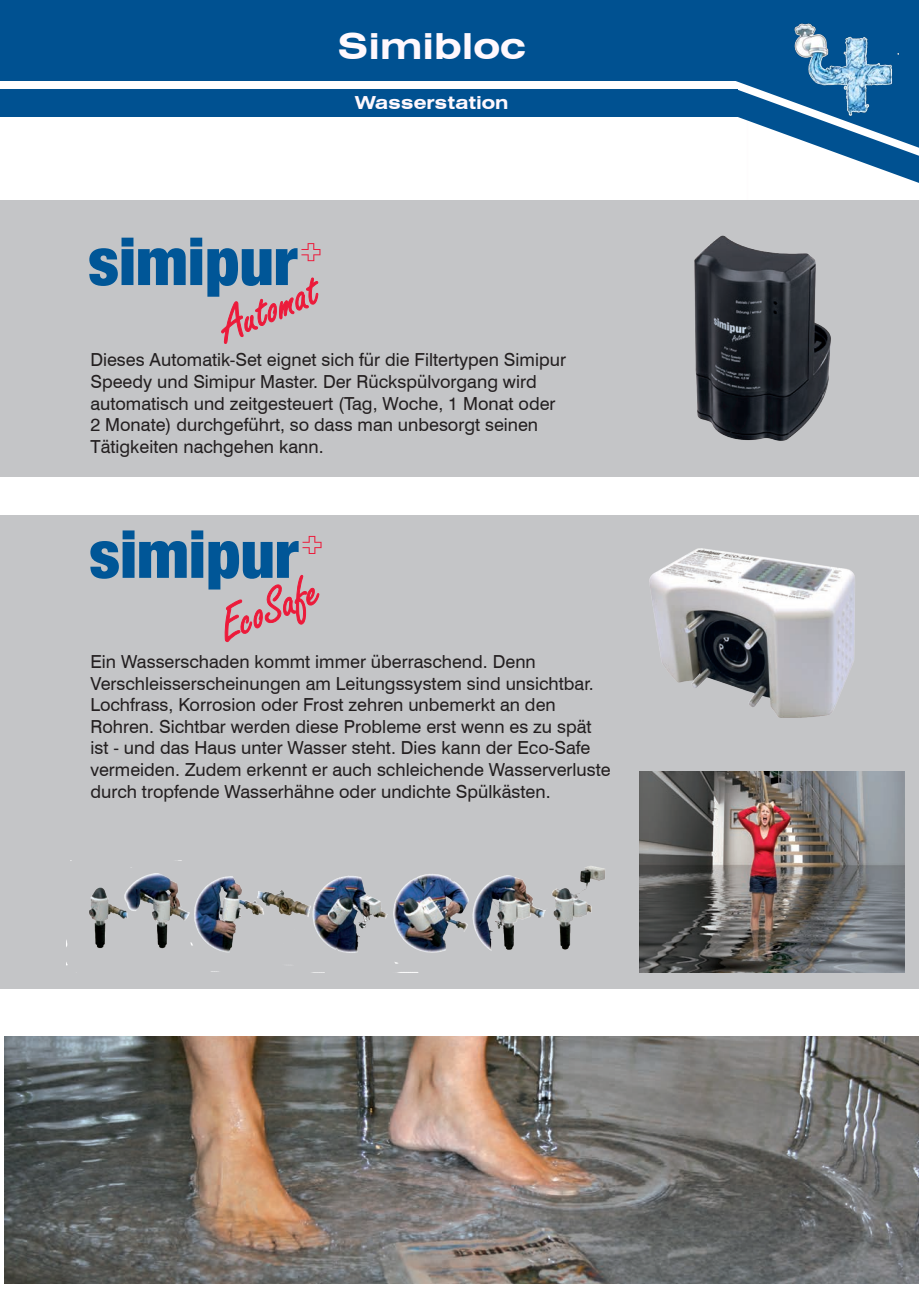
<style>
.page{position:relative;width:919px;height:1289px;background:#fff}
.page>*{position:absolute;margin:0;border:0;box-sizing:border-box;transform-origin:0 0}
.t1{font:50.7px "Freestyle Script";color:#ed1a3a}
.t2{font:700 expanded 36px "Swiss 721 BT";color:#fff8fd}
.t3{font:18px/21.6px "Swiss 721 BT";color:#231f20}
.t4{font:700 expanded 18px "Swiss 721 BT";color:#fff8fd}
</style>
<div class="page">
<svg style="left:0;top:89px;width:663px;height:1px"></svg>
<div style="left:0;top:0;width:787px;height:81px;background:#005191"></div>
<div style="left:0;top:90px;width:738px;height:27px;background:#005191"></div>
<svg style="left:663px;top:0;width:255px;height:183px"></svg>
<img style="left:794px;top:22px;width:109px;height:95px">
<div style="left:0;top:515px;width:918px;height:474px;background:#c4c5c7"></div>
<div style="left:0;top:200px;width:918px;height:276px;background:#c4c5c7"></div>
<img style="left:694px;top:235px;width:137px;height:206px">
<svg style="left:89px;top:238px;width:231px;height:105px"></svg>
<img style="left:649px;top:548px;width:206px;height:170px">
<svg style="left:90px;top:530px;width:231px;height:112px"></svg>
<img style="left:67px;top:860px;width:538px;height:112px">
<img style="left:639px;top:772px;width:265px;height:200px">
<img style="left:4px;top:1036px;width:914px;height:247px">
<p class="t2" style="left:337px;top:25px;width:190px">Simibloc</p>
<p class="t4" style="left:355px;top:92px;width:155px">Wasserstation</p>
<p class="t1" style="left:211px;top:302px;width:105px;rotate:-23deg">Automat</p>
<p class="t3" style="left:90px;top:348px;width:477px">Dieses Automatik-Set eignet sich für die Filtertypen Simipur Speedy und Simipur Master. Der Rückspülvorgang wird automatisch und zeitgesteuert (Tag, Woche, 1 Monat oder 2 Monate) durchgeführt, so dass man unbesorgt seinen Tätigkeiten nachgehen kann.</p>
<p class="t1" style="left:210px;top:603px;width:107px;rotate:-23deg">EcoSafe</p>
<p class="t3" style="left:90px;top:650px;width:522px">Ein Wasserschaden kommt immer überraschend. Denn Verschleisserscheinungen am Leitungssystem sind unsichtbar.<br>Lochfrass, Korrosion oder Frost zehren unbemerkt an den Rohren. Sichtbar werden diese Probleme erst wenn es zu spät ist - und das Haus unter Wasser steht. Dies kann der Eco-Safe vermeiden. Zudem erkennt er auch schleichende Wasserverluste durch tropfende Wasserhähne oder undichte Spülkästen.</p>
</div>
